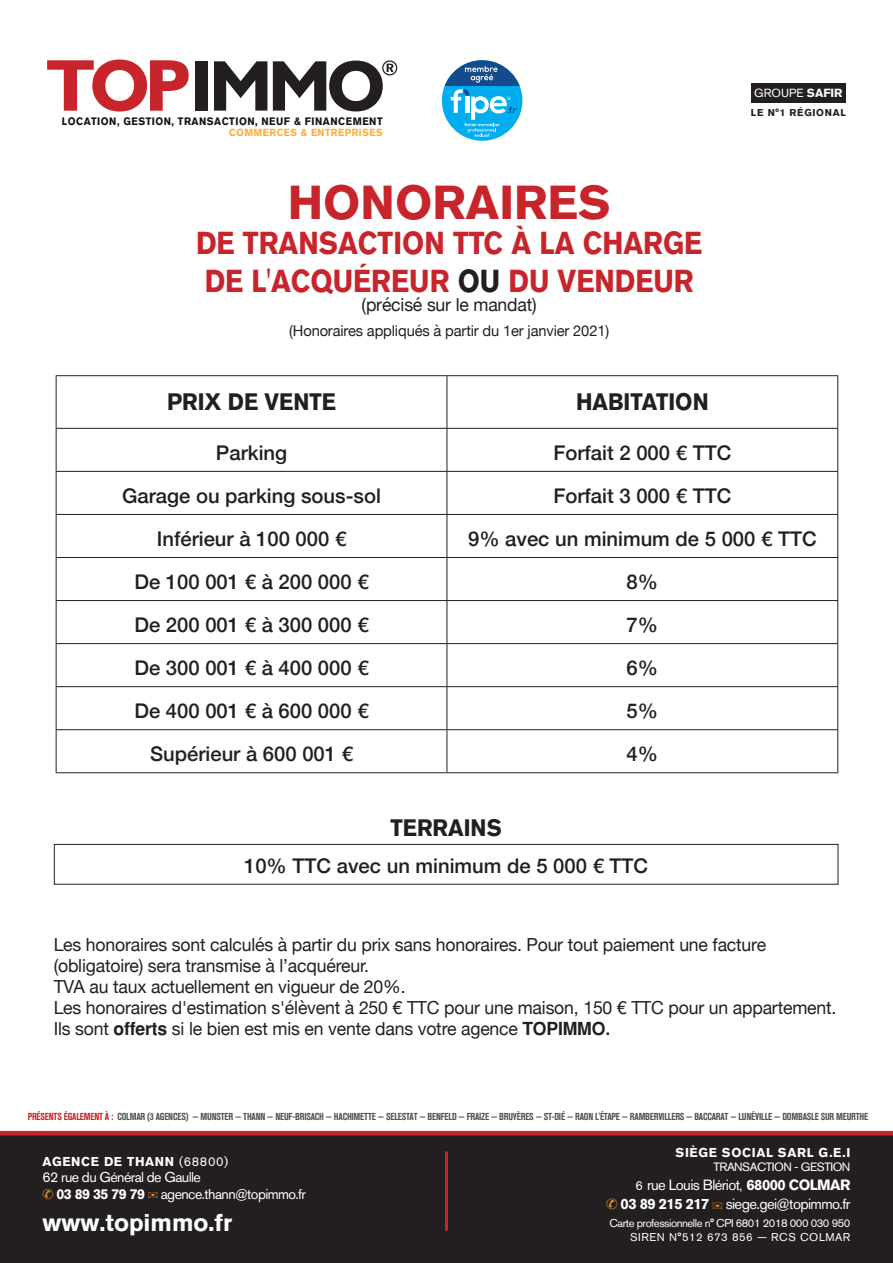
<style>
.page{position:relative;width:893px;height:1263px;background:#fff}
.page>*{position:absolute;margin:0;border:0;box-sizing:border-box;transform-origin:0 0}
.t1{font:700 47.25px "Akzidenz Grotesk BQ";color:#c8242b}
.t2{font:700 31.5px/37.8px "Akzidenz Grotesk BQ";color:#c8242b;scale:.89 1}
.t3{font:700 24px "Akzidenz Grotesk BQ";color:#fff}
.t4{font:700 23.7px "Akzidenz Grotesk BQ";color:#231f20;scale:.93 1}
.t5{font:500 20.25px "Helvetica Neue";color:#231f20}
.t6{font:18px/21px "Helvetica Neue";letter-spacing:-.01em;color:#231f20}
.t7{font:15px "Helvetica Neue";letter-spacing:-.01em;color:#231f20}
.t8{font:14.7px/19.4px "Akzidenz Grotesk BQ";letter-spacing:-.04em;color:#fff;text-align:right}
.t9{font:14.1px/16.5px "Akzidenz Grotesk BQ";letter-spacing:-.04em;color:#fff}
.t10{font:700 12.75px "Akzidenz Grotesk BQ";letter-spacing:.05em;color:#fff}
.t11{font:12px "Akzidenz Grotesk BQ";letter-spacing:-.04em;color:#fff}
.t12{font:11.7px "Akzidenz Grotesk BQ";color:#fff}
.t13{font:11.25px/13.5px "Akzidenz Grotesk BQ";letter-spacing:-.04em;color:#fff;text-align:right}
.t14{font:700 10.65px "Akzidenz Grotesk BQ";letter-spacing:.05em;color:#111416;scale:.93 1}
.t15{font:700 10.2px "Akzidenz Grotesk BQ";letter-spacing:.05em;color:#faaf3f;scale:.93 1}
.t16{font:10.05px "Akzidenz Grotesk BQ Bd Cnd Alt";letter-spacing:-.02em;color:#4b5157}
.t17{font:700 9.9px "Akzidenz Grotesk BQ";letter-spacing:.07em;color:#231f20}
.s1{color:#231f20}
.s2{font-weight:700}
.s3{font-family:"Helvetica";font-weight:700}
.s4{font-weight:500}
.s5{color:#c8242b}
.s6{font-size:12.9px}
.s7{color:#f89c1c}
.s8{font-weight:400}
</style>
<div class="page">
<hr style="left:56px;top:375px;width:391px;height:1px;background:#231f20">
<hr style="left:56px;top:376px;width:1px;height:52px;background:#231f20">
<hr style="left:447px;top:375px;width:391px;height:1px;background:#231f20">
<hr style="left:447px;top:376px;width:1px;height:52px;background:#231f20">
<hr style="left:837px;top:376px;width:1px;height:52px;background:#231f20">
<hr style="left:56px;top:428px;width:391px;height:1px;background:#231f20">
<hr style="left:56px;top:429px;width:1px;height:42px;background:#231f20">
<hr style="left:447px;top:428px;width:391px;height:1px;background:#231f20">
<hr style="left:447px;top:429px;width:1px;height:42px;background:#231f20">
<hr style="left:837px;top:429px;width:1px;height:42px;background:#231f20">
<hr style="left:56px;top:471px;width:391px;height:1px;background:#231f20">
<hr style="left:56px;top:472px;width:1px;height:42px;background:#231f20">
<hr style="left:447px;top:471px;width:391px;height:1px;background:#231f20">
<hr style="left:447px;top:472px;width:1px;height:42px;background:#231f20">
<hr style="left:837px;top:472px;width:1px;height:42px;background:#231f20">
<hr style="left:56px;top:514px;width:391px;height:1px;background:#231f20">
<hr style="left:56px;top:515px;width:1px;height:42px;background:#231f20">
<hr style="left:447px;top:514px;width:391px;height:1px;background:#231f20">
<hr style="left:447px;top:515px;width:1px;height:42px;background:#231f20">
<hr style="left:837px;top:515px;width:1px;height:42px;background:#231f20">
<hr style="left:56px;top:557px;width:391px;height:1px;background:#231f20">
<hr style="left:56px;top:558px;width:1px;height:42px;background:#231f20">
<hr style="left:447px;top:557px;width:391px;height:1px;background:#231f20">
<hr style="left:447px;top:558px;width:1px;height:42px;background:#231f20">
<hr style="left:837px;top:558px;width:1px;height:42px;background:#231f20">
<hr style="left:56px;top:600px;width:391px;height:1px;background:#231f20">
<hr style="left:56px;top:601px;width:1px;height:42px;background:#231f20">
<hr style="left:447px;top:600px;width:391px;height:1px;background:#231f20">
<hr style="left:447px;top:601px;width:1px;height:42px;background:#231f20">
<hr style="left:837px;top:601px;width:1px;height:42px;background:#231f20">
<hr style="left:56px;top:643px;width:391px;height:1px;background:#231f20">
<hr style="left:56px;top:644px;width:1px;height:42px;background:#231f20">
<hr style="left:447px;top:643px;width:391px;height:1px;background:#231f20">
<hr style="left:447px;top:644px;width:1px;height:42px;background:#231f20">
<hr style="left:837px;top:644px;width:1px;height:42px;background:#231f20">
<hr style="left:56px;top:686px;width:391px;height:1px;background:#231f20">
<hr style="left:56px;top:687px;width:1px;height:42px;background:#231f20">
<hr style="left:447px;top:686px;width:391px;height:1px;background:#231f20">
<hr style="left:447px;top:687px;width:1px;height:42px;background:#231f20">
<hr style="left:837px;top:687px;width:1px;height:42px;background:#231f20">
<hr style="left:56px;top:729px;width:391px;height:1px;background:#231f20">
<hr style="left:56px;top:730px;width:1px;height:42px;background:#231f20">
<hr style="left:447px;top:729px;width:391px;height:1px;background:#231f20">
<hr style="left:447px;top:730px;width:1px;height:42px;background:#231f20">
<hr style="left:837px;top:730px;width:1px;height:42px;background:#231f20">
<hr style="left:56px;top:772px;width:391px;height:1px;background:#231f20">
<hr style="left:447px;top:772px;width:391px;height:1px;background:#231f20">
<div style="left:54px;top:844px;width:784px;height:41px;border:1px solid #231f20"></div>
<div style="left:0;top:1135px;width:893px;height:128px;background:#231f20"></div>
<hr style="left:0;top:1131px;width:893px;height:4px;background:#c8242b">
<hr style="left:445px;top:1151px;width:3px;height:80px;background:#c8242b">
<svg style="left:47px;top:60px;width:142px;height:52px"></svg>
<div style="left:196px;top:61px;width:12px;height:50px;background:#231f20"></div>
<svg style="left:214px;top:61px;width:53px;height:50px"></svg>
<svg style="left:273px;top:60px;width:124px;height:51px"></svg>
<div style="left:751px;top:83px;width:95px;height:20px;background:#231f20"></div>
<div style="left:442px;top:60px;width:80px;height:81px;background:#00aeef;border-radius:50%"></div>
<svg style="left:445px;top:60px;width:75px;height:25px"></svg>
<svg style="left:465px;top:66px;width:33px;height:17px"></svg>
<svg style="left:451px;top:89px;width:65px;height:48px"></svg>
<p class="t14" style="left:62px;top:115px;width:346px">LOCATION, GESTION, TRANSACTION, NEUF &amp; FINANCEMENT</p>
<p class="t15" style="left:229px;top:127px;width:166px">COMMERCES &amp; ENTREPRISES</p>
<h1 class="t1" style="left:288px;top:176px;width:324px">HONORAIRES</h1>
<h2 class="t2" style="left:196px;top:224px;width:570px">DE TRANSACTION TTC À LA CHARGE<br>DE L'ACQUÉREUR <span class="s1">OU</span> DU VENDEUR</h2>
<p class="t6" style="left:362px;top:295px;width:177px">(précisé sur le mandat)</p>
<p class="t7" style="left:289px;top:320px;width:321px">(Honoraires appliqués à partir du 1er janvier 2021)</p>
<p class="t12" style="left:754px;top:86px;width:90px">GROUPE <span class="s2">SAFIR</span></p>
<p class="t17" style="left:751px;top:107px;width:96px">LE N°1 RÉGIONAL</p>
<h3 class="t4" style="left:167px;top:388px;width:183px">PRIX DE VENTE</h3>
<h3 class="t4" style="left:576px;top:388px;width:144px">HABITATION</h3>
<p class="t5" style="left:216px;top:436px;width:73px">Parking</p>
<p class="t5" style="left:553px;top:436px;width:179px">Forfait 2 000 € TTC</p>
<p class="t5" style="left:122px;top:479px;width:260px">Garage ou parking sous-sol</p>
<p class="t5" style="left:553px;top:479px;width:179px">Forfait 3 000 € TTC</p>
<p class="t5" style="left:157px;top:522px;width:191px">Inférieur à 100 000 €</p>
<p class="t5" style="left:468px;top:522px;width:350px">9% avec un minimum de 5 000 € TTC</p>
<p class="t5" style="left:134px;top:565px;width:236px">De 100 001 € à 200 000 €</p>
<p class="t5" style="left:627px;top:565px;width:33px">8%</p>
<p class="t5" style="left:134px;top:608px;width:236px">De 200 001 € à 300 000 €</p>
<p class="t5" style="left:627px;top:608px;width:33px">7%</p>
<p class="t5" style="left:134px;top:651px;width:236px">De 300 001 € à 400 000 €</p>
<p class="t5" style="left:627px;top:651px;width:33px">6%</p>
<p class="t5" style="left:134px;top:694px;width:236px">De 400 001 € à 600 000 €</p>
<p class="t5" style="left:627px;top:694px;width:33px">5%</p>
<p class="t5" style="left:150px;top:738px;width:204px">Supérieur à 600 001 €</p>
<p class="t5" style="left:627px;top:738px;width:33px">4%</p>
<h3 class="t4" style="left:391px;top:814px;width:121px">TERRAINS</h3>
<p class="t5" style="left:244px;top:849px;width:406px">10% TTC avec un minimum de 5 000 € TTC</p>
<p class="t6" style="left:54px;top:935px;width:784px">Les honoraires sont calculés à partir du prix sans honoraires. Pour tout paiement une facture (obligatoire) sera transmise à l’acquéreur.<br>TVA au taux actuellement en vigueur de 20%.<br>Les honoraires d'estimation s'élèvent à 250 € TTC pour une maison, 150 € TTC pour un appartement.<br>Ils sont <span class="s3">offerts</span> si le bien est mis en vente dans votre agence <span class="s3">TOPIMMO</span><span class="s4">.</span></p>
<p class="t16" style="left:28px;top:1111px;width:842px"><span class="s5">PRÉSENTS ÉGALEMENT À :</span> COLMAR (3 AGENCES) — MUNSTER — THANN — NEUF-BRISACH — HACHIMETTE — SELESTAT — BENFELD — FRAIZE — BRUYÈRES — ST-DIÉ — RAON L'ÉTAPE — RAMBERVILLERS — BACCARAT — LUNÉVILLE — DOMBASLE SUR MEURTHE</p>
<p class="t10" style="left:676px;top:1145px;width:176px">SIÈGE SOCIAL SARL G.E.I</p>
<p class="t11" style="left:713px;top:1159px;width:139px">TRANSACTION - GESTION</p>
<p class="t8" style="left:606px;top:1175px;width:246px"><span class="s6">6</span> rue Louis Blériot<span class="s6">,</span> <span class="s2">68000 COLMAR<br></span><span class="s7">✆</span> <span class="s2">03 89 215 217</span> <span class="s7">✉</span> siege.gei@topimmo.fr</p>
<p class="t13" style="left:609px;top:1217px;width:242px">Carte professionnelle n° CPI 6801 2018 000 030 950<br>SIREN n°512 673 856 — RCS COLMAR</p>
<p class="t10" style="left:43px;top:1154px;width:187px">AGENCE DE THANN <span class="s8">(68800)</span></p>
<p class="t9" style="left:43px;top:1169px;width:265px">62 rue du Général de Gaulle<br><span class="s7">✆</span> <span class="s2">03 89 35 79 79</span> <span class="s7">✉</span> agence.thann@topimmo.fr</p>
<h3 class="t3" style="left:43px;top:1208px;width:191px">www.topimmo.fr</h3>
</div>
